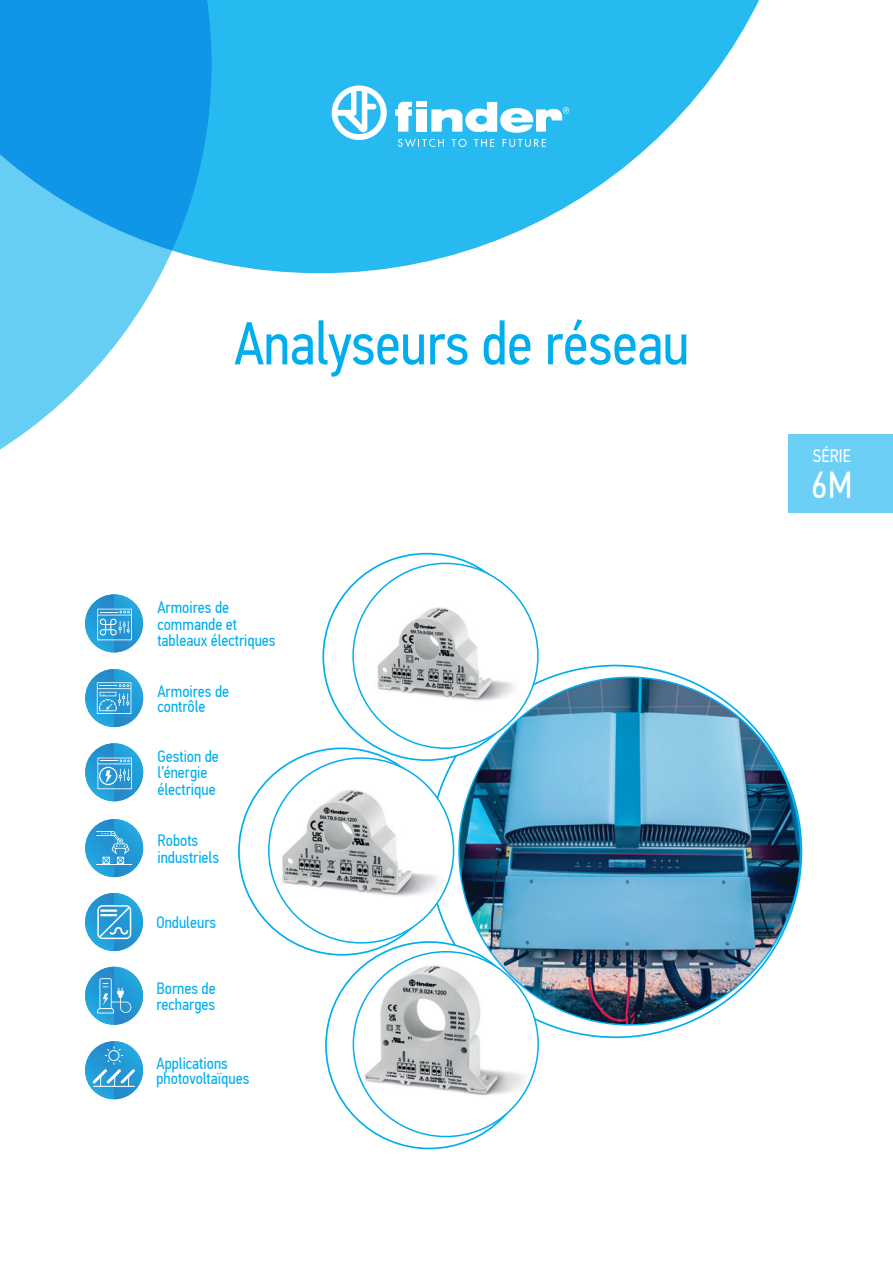
<style>
.page{position:relative;width:893px;height:1263px;background:#fff}
.page>*{position:absolute;margin:0;border:0;box-sizing:border-box;transform-origin:0 0}
.Normale{font:60.6px "PF Din Text Cond Pro";letter-spacing:-.01em;color:#00aeef}
.t1{font:37.5px "PF Din Text Cond Pro";color:#fff}
.t2{font:18px "PF Din Text Cond Pro";color:#fff}
.t3{font:16.5px/16.5px "PF Din Text Cond Pro";color:#00aeef}
</style>
<div class="page">
<div style="left:788px;top:434px;width:105px;height:78px;background:#6bcff6"></div>
<img style="left:353px;top:563px;width:185px;height:185px;border-radius:92px">
<img style="left:269px;top:758px;width:185px;height:185px;border-radius:92px">
<img style="left:353px;top:952px;width:184px;height:174px">
<img style="left:459px;top:677px;width:342px;height:348px">
<svg style="left:212px;top:0;width:547px;height:273px;fill:#27baf1"></svg>
<svg style="left:0;top:0;width:212px;height:450px"></svg>
<svg style="left:332px;top:85px;width:55px;height:55px"></svg>
<svg style="left:431px;top:102px;width:138px;height:31px"></svg>
<svg style="left:395px;top:102px;width:17px;height:30px"></svg>
<div style="left:416px;top:109px;width:10px;height:23px;background:#fff"></div>
<div style="left:416px;top:102px;width:10px;height:5px;background:#fff"></div>
<svg style="left:398px;top:139px;width:46px;height:8px"></svg>
<svg style="left:452px;top:139px;width:15px;height:8px"></svg>
<svg style="left:474px;top:139px;width:20px;height:8px"></svg>
<svg style="left:503px;top:139px;width:43px;height:8px"></svg>
<img style="left:85px;top:594px;width:58px;height:58px">
<svg style="left:97px;top:609px;width:35px;height:31px"></svg>
<img style="left:85px;top:743px;width:58px;height:58px">
<svg style="left:97px;top:758px;width:35px;height:31px"></svg>
<img style="left:85px;top:669px;width:58px;height:58px">
<svg style="left:97px;top:682px;width:34px;height:32px"></svg>
<img style="left:85px;top:819px;width:58px;height:58px">
<hr style="left:96px;top:864px;width:36px;height:1px;background:#fff">
<svg style="left:96px;top:831px;width:33px;height:33px"></svg>
<img style="left:85px;top:893px;width:58px;height:58px">
<svg style="left:97px;top:905px;width:34px;height:34px"></svg>
<img style="left:85px;top:967px;width:58px;height:58px">
<svg style="left:97px;top:978px;width:34px;height:35px"></svg>
<img style="left:85px;top:1041px;width:58px;height:58px">
<svg style="left:93px;top:1046px;width:42px;height:41px;background:#48a9db"></svg>
<p class="Normale" style="left:234px;top:308px;width:457px">Analyseurs de réseau</p>
<p class="t3" style="left:157px;top:599px;width:81px">Armoires de commande et</p>
<p class="t3" style="left:157px;top:632px;width:120px">tableaux électriques</p>
<p class="t3" style="left:157px;top:684px;width:73px;line-height:15px">Armoires de contrôle</p>
<p class="t3" style="left:157px;top:748px;width:63px">Gestion de</p>
<p class="t3" style="left:157px;top:765px;width:52px">l’énergie</p>
<p class="t3" style="left:157px;top:781px;width:60px">électrique</p>
<p class="t3" style="left:157px;top:832px;width:63px">Robots industriels</p>
<p class="t3" style="left:156px;top:914px;width:61px">Onduleurs</p>
<p class="t3" style="left:156px;top:980px;width:61px">Bornes de recharges</p>
<p class="t3" style="left:156px;top:1056px;width:95px;line-height:15px">Applications photovoltaïques</p>
<p class="t2" style="left:813px;top:445px;width:39px">SÉRIE</p>
<h2 class="t1" style="left:811px;top:463px;width:43px">6M</h2>
</div>
